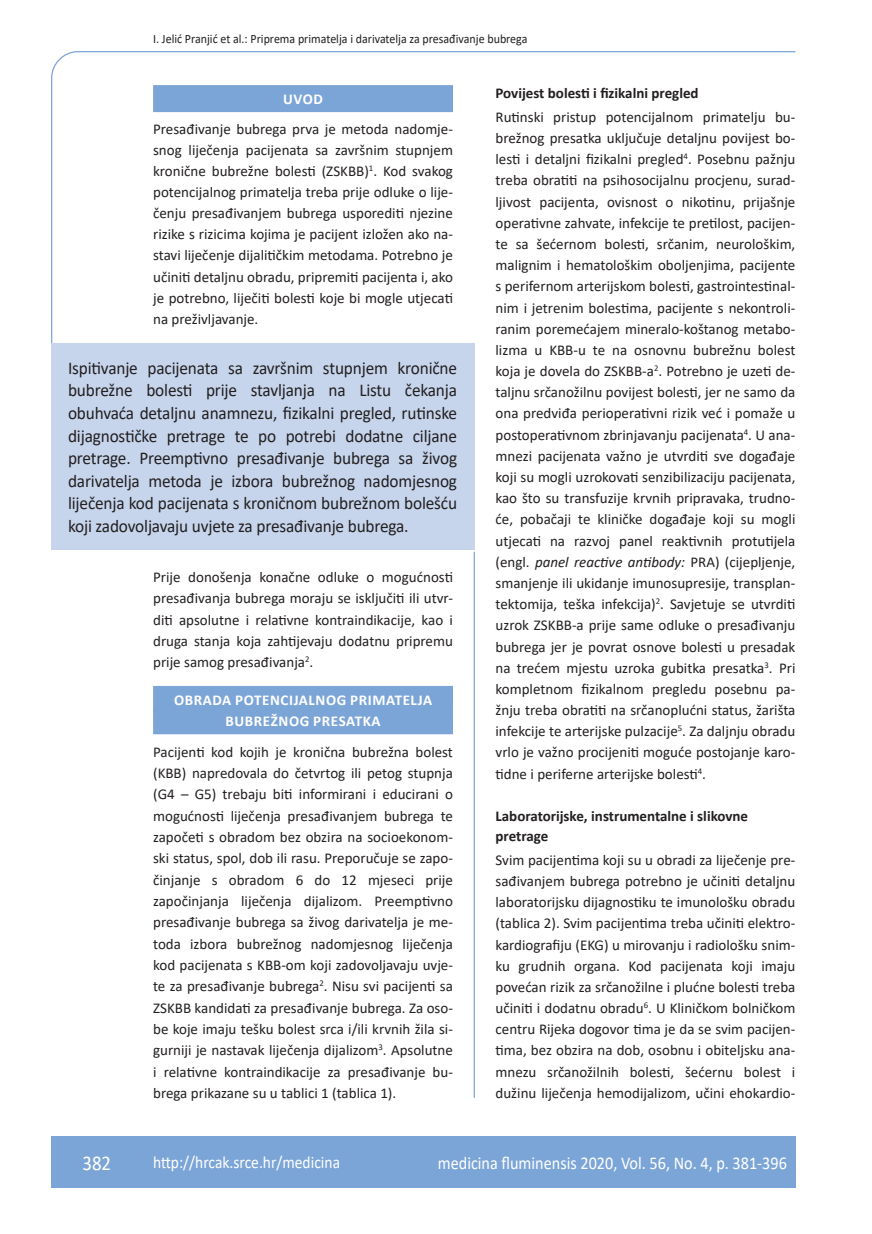
<style>
.page{position:relative;width:872px;height:1234px;background:#fff}
.page>*{position:absolute;margin:0;border:0;box-sizing:border-box;transform-origin:0 0}
.t1{font:21px "Calibri";color:#fff;scale:.9 1}
.anterfile{font:18px/22.5px "Calibri";letter-spacing:-.01em;color:#231f20;text-align:justify;scale:.96 1}
.t2{font:18px "Calibri";color:#fff;scale:.9 1}
.t3{font:17.25px "Calibri";color:#fff;scale:.9 1}
.osnovni_tekst{font:15px/21.1px "Calibri";color:#231f20;text-align:justify}
.podnaslov{font:700 15px/19.6px "Calibri";color:#231f20}
.naslov_ruler{font:700 15px "Calibri";letter-spacing:.04em;color:#fff}
.glava{font:12.75px "Calibri";color:#231f20;scale:.94 1}
.s1{font-style:italic}
</style>
<div class="page">
<svg style="left:51px;top:51px;width:745px;height:293px"></svg>
<hr style="left:473px;top:551px;width:2px;height:546px;background:#7ca5d7">
<div style="left:51px;top:1135px;width:744px;height:51px;background:#7ca5d7"></div>
<div style="left:153px;top:85px;width:300px;height:27px;background:#7ca5d7"></div>
<div style="left:51px;top:343px;width:423px;height:207px;background:#c6d5ec"></div>
<div style="left:153px;top:685px;width:300px;height:27px;background:#7ca5d7"></div>
<div style="left:153px;top:707px;width:300px;height:27px;background:#7ca5d7"></div>
<p class="glava" style="left:153px;top:29px;width:400px">I. Jelić Pranjić et al.: Priprema primatelja i darivatelja za presađivanje bubrega</p>
<p class="naslov_ruler" style="left:283px;top:88px;width:41px">UVOD</p>
<p class="osnovni_tekst" style="left:153px;top:118px;width:301px">Presađivanje bubrega prva je metoda nadomje&shy;snog liječenja pacijenata sa završnim stupnjem kronične bubrežne bolesti (ZSKBB)<sup>1</sup>. Kod svakog potencijalnog primatelja treba prije odluke o lije&shy;čenju presađivanjem bubrega usporediti njezine rizike s rizicima kojima je pacijent izložen ako na&shy;stavi liječenje dijalitičkim metodama. Potrebno je učiniti detaljnu obradu, pripremiti pacijenta i, ako je potrebno, liječiti bolesti koje bi mogle utjecati na preživljavanje.</p>
<p class="anterfile" style="left:68px;top:356px;width:407px">Ispitivanje pacijenata sa završnim stupnjem kronične bubrežne bolesti prije stavljanja na Listu čekanja obuhvaća detaljnu anamnezu, fizikalni pregled, rutinske dijagnostičke pretrage te po potrebi dodatne ciljane pretrage. Preemptivno presađivanje bubrega sa živog darivatelja metoda je izbora bubrežnog nadomjesnog liječenja kod pacijenata s kroničnom bubrežnom bolešću koji zadovoljavaju uvjete za presađivanje bubrega.</p>
<p class="osnovni_tekst" style="left:153px;top:566px;width:301px">Prije donošenja konačne odluke o mogućnosti presađivanja bubrega moraju se isključiti ili utvr&shy;diti apsolutne i relativne kontraindikacije, kao i druga stanja koja zahtijevaju dodatnu pripremu prije samog presađivanja<sup>2</sup>.</p>
<p class="naslov_ruler" style="left:174px;top:689px;width:259px">OBRADA POTENCIJALNOG PRIMATELJA</p>
<p class="naslov_ruler" style="left:225px;top:710px;width:156px">BUBREŽNOG PRESATKA</p>
<p class="osnovni_tekst" style="left:153px;top:740px;width:301px">Pacijenti kod kojih je kronična bubrežna bolest (KBB) napredovala do četvrtog ili petog stupnja (G4 – G5) trebaju biti informirani i educirani o mogućnosti liječenja presađivanjem bubrega te započeti s obradom bez obzira na socioekonom&shy;ski status, spol, dob ili rasu. Preporučuje se zapo&shy;činjanje s obradom 6 do 12 mjeseci prije započinjanja liječenja dijalizom. Preemptivno presađivanje bubrega sa živog darivatelja je me&shy;toda izbora bubrežnog nadomjesnog liječenja kod pacijenata s KBB-om koji zadovoljavaju uvje&shy;te za presađivanje bubrega<sup>2</sup>. Nisu svi pacijenti sa ZSKBB kandidati za presađivanje bubrega. Za oso&shy;be koje imaju tešku bolest srca i/ili krvnih žila si&shy;gurniji je nastavak liječenja dijalizom<sup>3</sup>. Apsolutne i relativne kontraindikacije za presađivanje bu&shy;brega prikazane su u tablici 1 (tablica 1).</p>
<p class="podnaslov" style="left:495px;top:83px;width:205px">Povijest bolesti i fizikalni pregled</p>
<p class="osnovni_tekst" style="left:495px;top:106px;width:301px">Rutinski pristup potencijalnom primatelju bu&shy;brežnog presatka uključuje detaljnu povijest bo&shy;lesti i detaljni fizikalni pregled<sup>4</sup>. Posebnu pažnju treba obratiti na psihosocijalnu procjenu, surad&shy;ljivost pacijenta, ovisnost o nikotinu, prijašnje operativne zahvate, infekcije te pretilost, pacijen&shy;te sa šećernom bolesti, srčanim, neurološkim, malignim i hematološkim oboljenjima, pacijente s perifernom arterijskom bolesti, gastrointestinal&shy;nim i jetrenim bolestima, pacijente s nekontroli&shy;ranim poremećajem mineralo-koštanog metabo&shy;lizma u KBB-u te na osnovnu bubrežnu bolest koja je dovela do ZSKBB-a<sup>2</sup>. Potrebno je uzeti de&shy;taljnu srčanožilnu povijest bolesti, jer ne samo da ona predviđa perioperativni rizik već i pomaže u postoperativnom zbrinjavanju pacijenata<sup>4</sup>. U ana&shy;mnezi pacijenata važno je utvrditi sve događaje koji su mogli uzrokovati senzibilizaciju pacijenata, kao što su transfuzije krvnih pripravaka, trudno&shy;će, pobačaji te kliničke događaje koji su mogli utjecati na razvoj panel reaktivnih protutijela (engl. <span class="s1">panel reactive antibody:</span> PRA) (cijepljenje, smanjenje ili ukidanje imunosupresije, transplan&shy;tektomija, teška infekcija)<sup>2</sup>. Savjetuje se utvrditi uzrok ZSKBB-a prije same odluke o presađivanju bubrega jer je povrat osnove bolesti u presadak na trećem mjestu uzroka gubitka presatka<sup>3</sup>. Pri kompletnom fizikalnom pregledu posebnu pa&shy;žnju treba obratiti na srčanoplućni status, žarišta infekcije te arterijske pulzacije<sup>5</sup>. Za daljnju obradu vrlo je važno procijeniti moguće postojanje karo&shy;tidne i periferne arterijske bolesti<sup>4</sup>.</p>
<p class="podnaslov" style="left:495px;top:806px;width:254px">Laboratorijske, instrumentalne i slikovne pretrage</p>
<p class="osnovni_tekst" style="left:495px;top:848px;width:301px">Svim pacijentima koji su u obradi za liječenje pre&shy;sađivanjem bubrega potrebno je učiniti detaljnu laboratorijsku dijagnostiku te imunološku obradu (tablica 2). Svim pacijentima treba učiniti elektro&shy;kardiografiju (EKG) u mirovanju i radiološku snim&shy;ku grudnih organa. Kod pacijenata koji imaju povećan rizik za srčanožilne i plućne bolesti treba učiniti i dodatnu obradu<sup>6</sup>. U Kliničkom bolničkom centru Rijeka dogovor tima je da se svim pacijen&shy;tima, bez obzira na dob, osobnu i obiteljsku ana&shy;mnezu srčanožilnih bolesti, šećernu bolest i dužinu liječenja hemodijalizom, učini ehokardio-</p>
<p class="t1" style="left:82px;top:1147px;width:33px">382</p>
<p class="t3" style="left:153px;top:1149px;width:209px">http://hrcak.srce.hr/medicina</p>
<p class="t2" style="left:438px;top:1149px;width:389px">medicina fluminensis 2020, Vol. 56, No. 4, p. 381-396</p>
</div>
